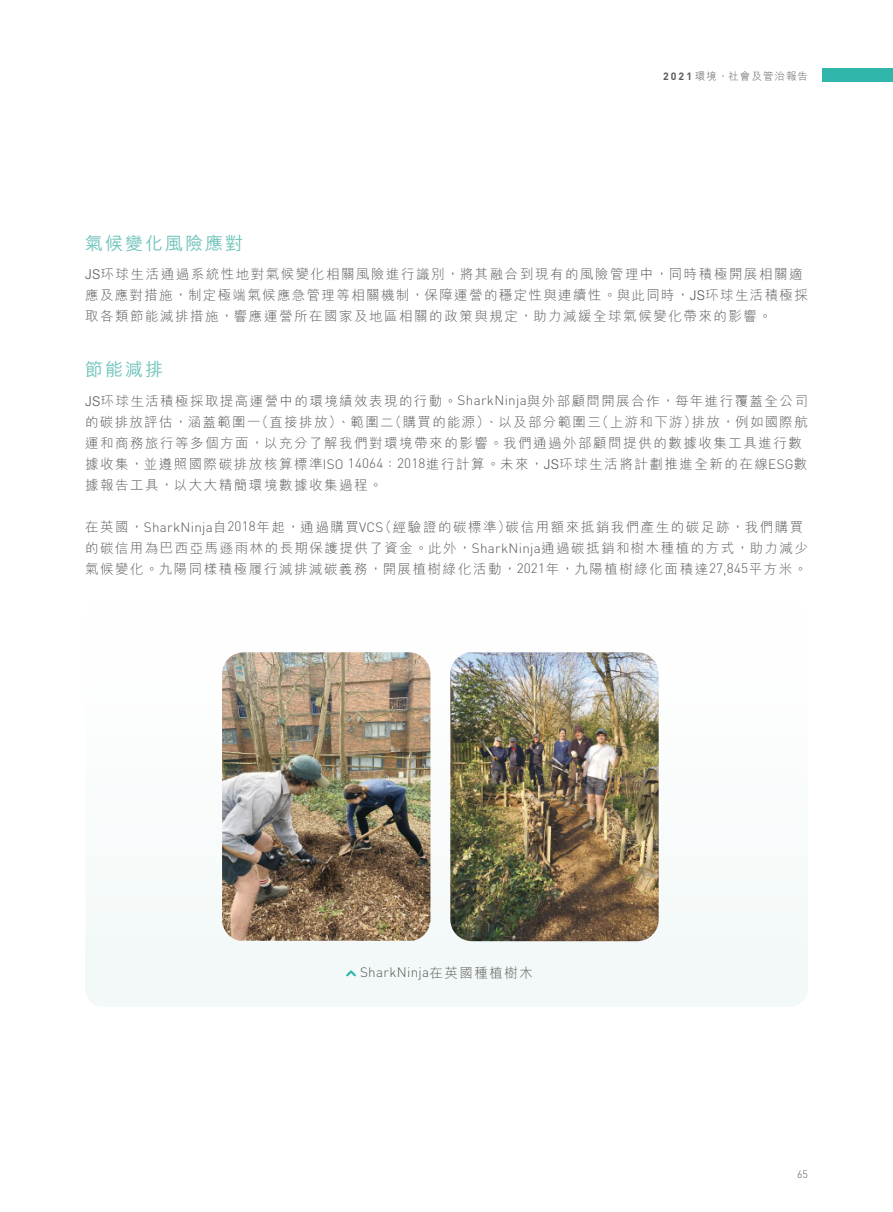
<style>
.page{position:relative;width:893px;height:1212px;background:#fff}
.page>*{position:absolute;margin:0;border:0;box-sizing:border-box;transform-origin:0 0}
.t1{font:500 18px "M Hei HK";letter-spacing:.11em;color:#72c5bb}
.t2{font:300 13.5px/21px "M Hei HK";letter-spacing:.115em;color:#595857}
.t3{font:300 13.5px "DIN";letter-spacing:.025em;color:#595857}
.t4{font:300 10.5px "M Hei HK";letter-spacing:.1em;color:#595857}
.t5{font:300 10.5px "DIN";color:#595857}
.s1{font-family:"DIN";font-weight:700}
.s2{font-family:"M Hei HKS"}
.s3{font-family:"DIN"}
.s4{font-family:"M Hei HK"}
</style>
<div class="page">
<div style="left:822px;top:69px;width:71px;height:13px;background:#30b6aa"></div>
<div style="left:85px;top:601px;width:723px;height:406px;background:#f2f9f8;border-radius:18px"></div>
<img style="left:222px;top:652px;width:208px;height:289px">
<img style="left:450px;top:652px;width:209px;height:289px">
<svg style="left:346px;top:970px;width:10px;height:6px"></svg>
<p class="t4" style="left:663px;top:69px;width:147px"><span class="s1">2021</span> 環境、社會及管治報告</p>
<h1 class="t1" style="left:85px;top:230px;width:160px">氣候變化風險應對</h1>
<p class="t2" style="left:85px;top:263px;width:724px"><span class="s2">JS環球生活</span>通過系統性地對氣候變化相關風險進行識別，將其融合到現有的風險管理中，同時積極開展相關適應及應對措施，制定極端氣候應急管理等相關機制，保障運營的穩定性與連續性。與此同時，<span class="s2">JS環球生活</span>積極採取各類節能減排措施，響應運營所在國家及地區相關的政策與規定，助力減緩全球氣候變化帶來的影響。</p>
<h1 class="t1" style="left:85px;top:357px;width:80px">節能減排</h1>
<p class="t2" style="left:85px;top:390px;width:724px"><span class="s2">JS環球生活</span>積極採取提高運營中的環境績效表現的行動。<span class="s3">SharkNinja</span>與外部顧問開展合作，每年進行覆蓋全公司的碳排放評估，涵蓋範圍一（直接排放）、範圍二（購買的能源）、以及部分範圍三（上游和下游）排放，例如國際航運和商務旅行等多個方面，以充分了解我們對環境帶來的影響。我們通過外部顧問提供的數據收集工具進行數據收集，並遵照國際碳排放核算標準<span class="s3">ISO 14064</span>：<span class="s3">2018</span>進行計算。未來，<span class="s2">JS環球生活</span>將計劃推進全新的在線<span class="s3">ESG</span>數據報告工具，以大大精簡環境數據收集過程。</p>
<p class="t2" style="left:85px;top:516px;width:724px">在英國，<span class="s3">SharkNinja</span>自<span class="s3">2018</span>年起，通過購買<span class="s3">VCS</span>（經驗證的碳標準）碳信用額來抵銷我們產生的碳足跡，我們購買的碳信用為巴西亞馬遜雨林的長期保護提供了資金。此外，<span class="s3">SharkNinja</span>通過碳抵銷和樹木種植的方式，助力減少氣候變化。九陽同樣積極履行減排減碳義務，開展植樹綠化活動，<span class="s3">2021</span>年，九陽植樹綠化面積達<span class="s3">27,845</span>平方米。</p>
<p class="t3" style="left:360px;top:964px;width:174px">SharkNinja<span class="s4">在英國種植樹木</span></p>
<p class="t5" style="left:797px;top:1168px;width:12px">65</p>
</div>
